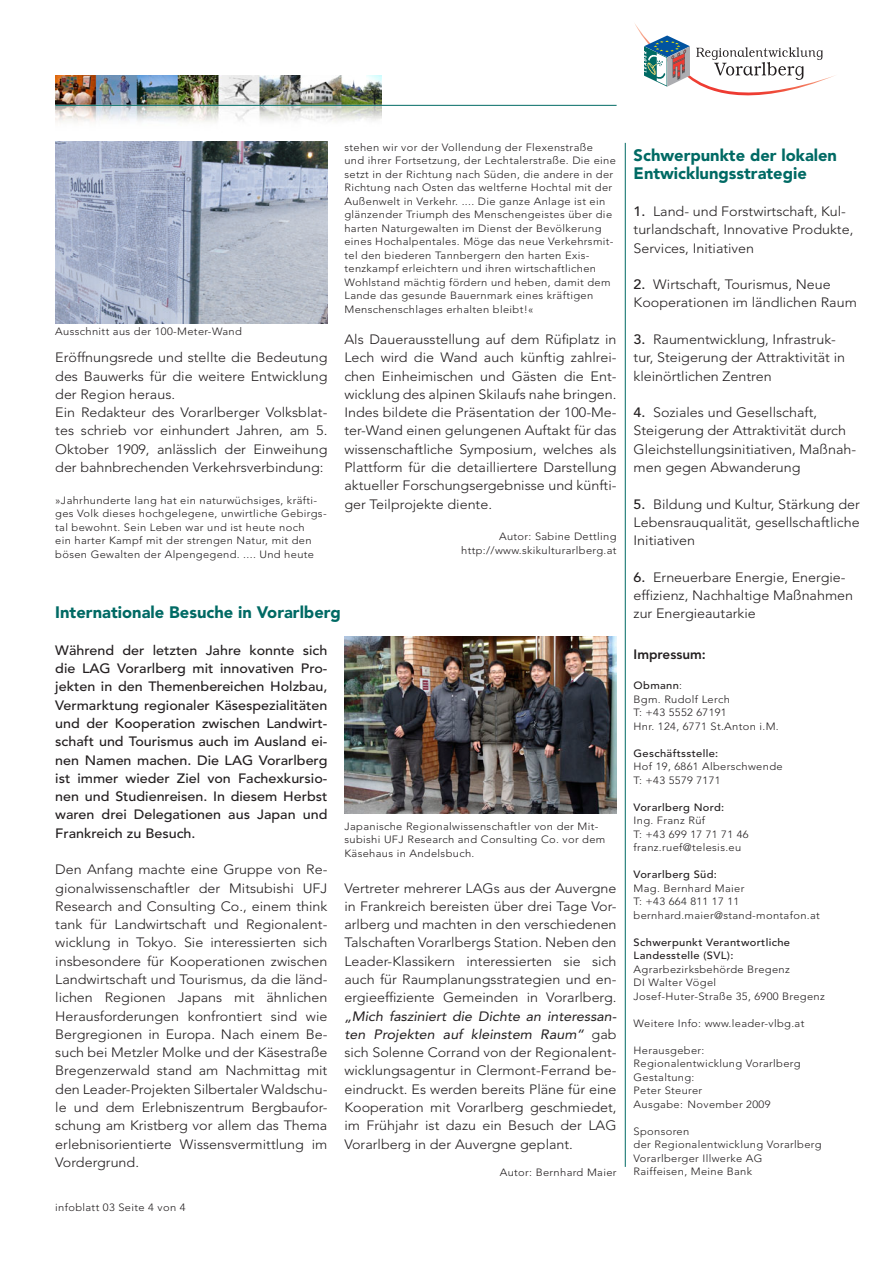
<style>
.page{position:relative;width:893px;height:1263px;background:#fff}
.page>*{position:absolute;margin:0;border:0;box-sizing:border-box;transform-origin:0 0}
.t1{font:900 16.5px/18.3px "Avenir";color:#006a64}
.t2{font:300 13.5px/18.3px "Avenir";color:#231f20;scale:1.06 1}
.t3{font:500 13.5px/18.3px "Avenir";color:#231f20;text-align:justify;scale:1.06 1}
.t4{font:800 13.5px "Avenir";color:#231f20}
.t5{font:300 10.5px/13.5px "Avenir";letter-spacing:.03em;color:#231f20;scale:1.06 1}
.t6{font:500 10.5px/13.5px "Avenir";letter-spacing:.03em;color:#231f20;scale:1.06 1}
.s1{font-weight:400;font-style:italic}
.s2{font-weight:500}
</style>
<div class="page">
<svg style="left:635px;top:24px;width:200px;height:71px"></svg>
<img style="left:55px;top:76px;width:327px;height:46px">
<hr style="left:55px;top:105px;width:562px;height:1px;background:#006a64">
<hr style="left:625px;top:143px;width:1px;height:1024px;background:#006a64">
<img style="left:344px;top:637px;width:273px;height:176px">
<img style="left:55px;top:141px;width:272px;height:182px">
<p class="t5" style="left:55px;top:325px;width:178px">Ausschnitt aus der 100-Meter-Wand</p>
<p class="t2" style="left:55px;top:348px;width:258px">Eröffnungsrede und stellte die Bedeutung des Bauwerks für die weitere Entwicklung der Region heraus.<br>Ein Redakteur des Vorarlberger Volksblat&shy;tes schrieb vor einhundert Jahren, am 5.<br>Oktober 1909, anlässlich der Einweihung der bahnbrechenden Verkehrsverbindung:</p>
<p class="t5" style="left:55px;top:493px;width:258px">»Jahrhunderte lang hat ein naturwüchsiges, kräfti&shy;ges Volk dieses hochgelegene, unwirtliche Gebirgs&shy;tal bewohnt. Sein Leben war und ist heute noch<br>ein harter Kampf mit der strengen Natur, mit den bösen Gewalten der Alpengegend. .... Und heute</p>
<p class="t5" style="left:344px;top:140px;width:258px">stehen wir vor der Vollendung der Flexenstraße<br>und ihrer Fortsetzung, der Lechtalerstraße. Die eine setzt in der Richtung nach Süden, die andere in der Richtung nach Osten das weltferne Hochtal mit der Außenwelt in Verkehr. .... Die ganze Anlage ist ein glänzender Triumph des Menschengeistes über die harten Naturgewalten im Dienst der Bevölkerung eines Hochalpentales. Möge das neue Verkehrsmit&shy;tel den biederen Tannbergern den harten Exis&shy;tenzkampf erleichtern und ihren wirtschaftlichen Wohlstand mächtig fördern und heben, damit dem Lande das gesunde Bauernmark eines kräftigen Menschenschlages erhalten bleibt!«</p>
<p class="t2" style="left:344px;top:330px;width:258px;text-align:justify">Als Dauerausstellung auf dem Rüfiplatz in Lech wird die Wand auch künftig zahlrei&shy;chen Einheimischen und Gästen die Ent&shy;wicklung des alpinen Skilaufs nahe bringen.<br>Indes bildete die Präsentation der 100-Me&shy;ter-Wand einen gelungenen Auftakt für das wissenschaftliche Symposium, welches als Plattform für die detailliertere Darstellung aktueller Forschungsergebnisse und künfti&shy;ger Teilprojekte diente.</p>
<p class="t5" style="left:461px;top:530px;width:148px;text-align:right">Autor: Sabine Dettling http://www.skikulturarlberg.at</p>
<p class="t1" style="left:55px;top:603px;width:287px">Internationale Besuche in Vorarlberg</p>
<p class="t3" style="left:55px;top:641px;width:258px">Während der letzten Jahre konnte sich die LAG Vorarlberg mit innovativen Pro&shy;jekten in den Themenbereichen Holzbau, Vermarktung regionaler Käsespezialitäten und der Kooperation zwischen Landwirt&shy;schaft und Tourismus auch im Ausland ei&shy;nen Namen machen. Die LAG Vorarlberg ist immer wieder Ziel von Fachexkursio&shy;nen und Studienreisen. In diesem Herbst waren drei Delegationen aus Japan und Frankreich zu Besuch.</p>
<p class="t2" style="left:55px;top:860px;width:258px;text-align:justify">Den Anfang machte eine Gruppe von Re&shy;gionalwissenschaftler der Mitsubishi UFJ Research and Consulting Co., einem think tank für Landwirtschaft und Regionalent&shy;wicklung in Tokyo. Sie interessierten sich insbesondere für Kooperationen zwischen Landwirtschaft und Tourismus, da die länd&shy;lichen Regionen Japans mit ähnlichen Herausforderungen konfrontiert sind wie Bergregionen in Europa. Nach einem Be&shy;such bei Metzler Molke und der Käsestraße Bregenzerwald stand am Nachmittag mit den Leader-Projekten Silbertaler Waldschu&shy;le und dem Erlebniszentrum Bergbaufor&shy;schung am Kristberg vor allem das Thema erlebnisorientierte Wissensvermittlung im Vordergrund.</p>
<p class="t5" style="left:55px;top:1201px;width:124px">infoblatt 03 Seite 4 von 4</p>
<p class="t5" style="left:344px;top:820px;width:248px">Japanische Regionalwissenschaftler von der Mit&shy;subishi UFJ Research and Consulting Co. vor dem<br>Käsehaus in Andelsbuch.</p>
<p class="t2" style="left:344px;top:879px;width:258px;text-align:justify">Vertreter mehrerer LAGs aus der Auvergne in Frankreich bereisten über drei Tage Vor&shy;arlberg und machten in den verschiedenen Talschaften Vorarlbergs Station. Neben den Leader-Klassikern interessierten sie sich auch für Raumplanungsstrategien und en&shy;ergieeffiziente Gemeinden in Vorarlberg.</p>
<p class="t2" style="left:344px;top:1007px;width:258px;text-align:justify"><span class="s1">„Mich fasziniert die Dichte an interessan&shy;ten Projekten auf kleinstem Raum“</span> gab sich Solenne Corrand von der Regionalent&shy;wicklungsagentur in Clermont-Ferrand be&shy;eindruckt. Es werden bereits Pläne für eine Kooperation mit Vorarlberg geschmiedet, im Frühjahr ist dazu ein Besuch der LAG Vorarlberg in der Auvergne geplant.</p>
<p class="t5" style="left:500px;top:1165px;width:112px">Autor: Bernhard Maier</p>
<p class="t1" style="left:634px;top:146px;width:205px">Schwerpunkte der lokalen<br>Entwicklungsstrategie</p>
<p class="t2" style="left:634px;top:202px;width:209px"><span class="s2">1.</span> Land- und Forstwirtschaft, Kul&shy;turlandschaft, Innovative Produkte,<br>Services, Initiativen</p>
<p class="t2" style="left:634px;top:275px;width:212px"><span class="s2">2.</span> Wirtschaft, Tourismus, Neue<br>Kooperationen im ländlichen Raum</p>
<p class="t2" style="left:634px;top:330px;width:201px"><span class="s2">3.</span> Raumentwicklung, Infrastruk&shy;tur, Steigerung der Attraktivität in kleinörtlichen Zentren</p>
<p class="t2" style="left:634px;top:403px;width:212px"><span class="s2">4.</span> Soziales und Gesellschaft,<br>Steigerung der Attraktivität durch<br>Gleichstellungsinitiativen, Maßnah&shy;men gegen Abwanderung</p>
<p class="t2" style="left:634px;top:495px;width:215px;text-align:justify"><span class="s2">5.</span> Bildung und Kultur, Stärkung der Lebensrauqualität, gesellschaftliche Initiativen</p>
<p class="t2" style="left:634px;top:568px;width:209px"><span class="s2">6.</span> Erneuerbare Energie, Energie&shy;effizienz, Nachhaltige Maßnahmen zur Energieautarkie</p>
<p class="t4" style="left:634px;top:647px;width:74px">Impressum:</p>
<p class="t5" style="left:634px;top:679px;width:139px"><span class="s2">Obmann</span>:<br>Bgm. Rudolf Lerch<br>T: +43 5552 67191<br>Hnr. 124, 6771 St.Anton i.M.</p>
<p class="t6" style="left:634px;top:747px;width:81px">Geschäftsstelle:</p>
<p class="t5" style="left:634px;top:760px;width:142px">Hof 19, 6861 Alberschwende<br>T: +43 5579 7171</p>
<p class="t6" style="left:634px;top:801px;width:87px">Vorarlberg Nord:</p>
<p class="t5" style="left:634px;top:814px;width:110px">Ing. Franz Rüf<br>T: +43 699 17 71 71 46 franz.ruef@telesis.eu</p>
<p class="t6" style="left:634px;top:868px;width:80px">Vorarlberg Süd:</p>
<p class="t5" style="left:634px;top:881px;width:177px">Mag. Bernhard Maier<br>T: +43 664 811 17 11 bernhard.maier@stand-montafon.at</p>
<p class="t6" style="left:634px;top:936px;width:149px">Schwerpunkt Verantwortliche<br>Landesstelle (SVL):</p>
<p class="t5" style="left:634px;top:962px;width:182px">Agrarbezirksbehörde Bregenz<br>DI Walter Vögel<br>Josef-Huter-Straße 35, 6900 Bregenz</p>
<p class="t5" style="left:634px;top:1016px;width:163px">Weitere Info: www.leader-vlbg.at</p>
<p class="t5" style="left:634px;top:1043px;width:159px">Herausgeber:<br>Regionalentwicklung Vorarlberg<br>Gestaltung:<br>Peter Steurer<br>Ausgabe: November 2009</p>
<p class="t5" style="left:634px;top:1124px;width:179px">Sponsoren<br>der Regionalentwicklung Vorarlberg<br>Vorarlberger Illwerke AG<br>Raiffeisen, Meine Bank</p>
</div>
